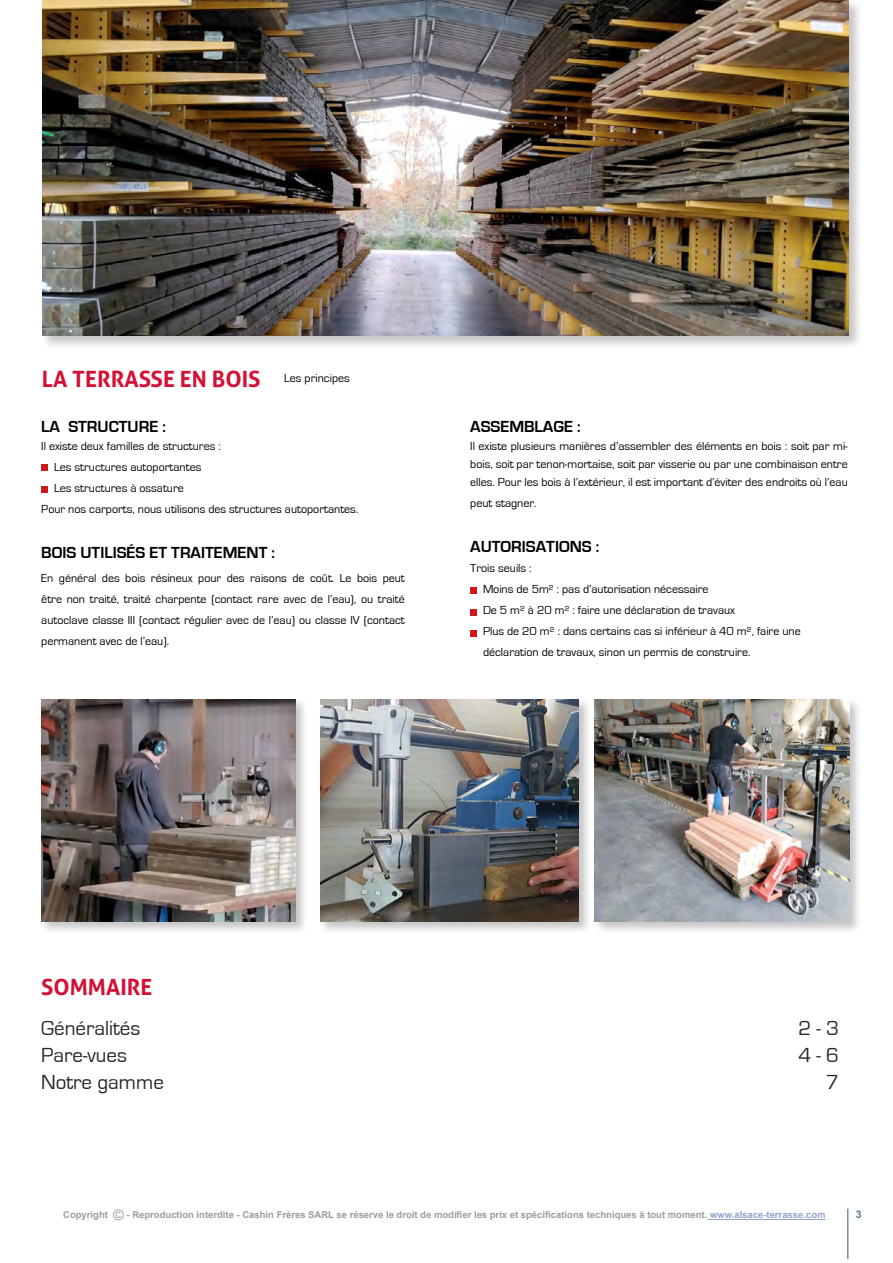
<style>
.page{position:relative;width:893px;height:1263px;background:#fff}
.page>*{position:absolute;margin:0;border:0;box-sizing:border-box;transform-origin:0 0}
.t1{font:700 22.5px "Aller";color:#d41136}
.t2{font:700 22.35px "Aller";color:#d41136}
.t3{font:21px "Eurostile";color:#282827}
.t4{font:700 16.5px "Eurostile";color:#000}
.t5{font:12px/21px "Eurostile";color:#000;text-align:justify}
.t6{font:700 10.5px "Arial";color:#587991}
.t7{font:700 9.45px "Arial";color:#9d9d9c}
.s1{font-weight:400;font-size:14.55px}
.s2{color:#95a4cd}
</style>
<div class="page">
<hr style="left:847px;top:1209px;width:1px;height:50px;background:#7690a5">
<hr style="left:707px;top:1219px;width:118px;height:1px;background:#95a4cd">
<div style="left:40px;top:0;width:823px;height:350px;background:#000;opacity:.23"></div>
<img style="left:43px;top:0;width:806px;height:336px">
<div style="left:39px;top:697px;width:270px;height:237px;background:#000;opacity:.23"></div>
<img style="left:41px;top:699px;width:255px;height:222px">
<div style="left:593px;top:697px;width:270px;height:237px;background:#000;opacity:.23"></div>
<img style="left:595px;top:699px;width:254px;height:222px">
<div style="left:318px;top:697px;width:274px;height:237px;background:#000;opacity:.23"></div>
<img style="left:320px;top:699px;width:259px;height:222px">
<svg style="left:42px;top:464px;width:6px;height:6px"></svg>
<svg style="left:42px;top:487px;width:6px;height:6px"></svg>
<svg style="left:470px;top:587px;width:6px;height:6px"></svg>
<svg style="left:470px;top:609px;width:6px;height:6px"></svg>
<svg style="left:470px;top:631px;width:6px;height:6px"></svg>
<h1 class="t1" style="left:42px;top:365px;width:309px">LA TERRASSE EN BOIS <sup>Les</sup> <sup>principes</sup></h1>
<h3 class="t4" style="left:41px;top:417px;width:126px">LA STRUCTURE :</h3>
<p class="t5" style="left:41px;top:436px;width:181px">Il existe deux familles de structures :</p>
<p class="t5" style="left:54px;top:457px;width:149px">Les structures autoportantes</p>
<p class="t5" style="left:54px;top:478px;width:131px">Les structures à ossature</p>
<p class="t5" style="left:41px;top:499px;width:319px">Pour nos carports, nous utilisons des structures autoportantes.</p>
<h3 class="t4" style="left:41px;top:543px;width:235px">BOIS UTILISÉS ET TRAITEMENT :</h3>
<p class="t5" style="left:41px;top:568px;width:365px">En général des bois résineux pour des raisons de coût. Le bois peut être non traité, traité charpente (contact rare avec de l’eau), ou traité autoclave classe III (contact régulier avec de l’eau) ou classe IV (contact permanent avec de l’eau).</p>
<h3 class="t4" style="left:470px;top:418px;width:112px">ASSEMBLAGE :</h3>
<p class="t5" style="left:470px;top:438px;width:379px;line-height:18px">Il existe plusieurs manières d’assembler des éléments en bois : soit par mi&shy;bois, soit par tenon-mortaise, soit par visserie ou par une combinaison entre elles. Pour les bois à l’extérieur, il est important d’éviter des endroits où l’eau</p>
<p class="t5" style="left:470px;top:493px;width:68px">peut stagner.</p>
<h3 class="t4" style="left:470px;top:538px;width:131px">AUTORISATIONS :</h3>
<p class="t5" style="left:483px;top:558px;width:319px;text-align:left;text-indent:-13px">Trois seuils :<br>Moins de 5m² : pas d’autorisation nécessaire<br>De 5 m² à 20 m² : faire une déclaration de travaux<br>Plus de 20 m² : dans certains cas si inférieur à 40 m², faire une déclaration de travaux, sinon un permis de construire.</p>
<h2 class="t2" style="left:41px;top:973px;width:113px">SOMMAIRE</h2>
<h3 class="t3" style="left:41px;top:1016px;width:101px">Généralités</h3>
<h3 class="t3" style="left:798px;top:1016px;width:42px">2 - 3</h3>
<h3 class="t3" style="left:41px;top:1043px;width:87px">Pare-vues</h3>
<h3 class="t3" style="left:798px;top:1043px;width:42px">4 - 6</h3>
<h3 class="t3" style="left:41px;top:1070px;width:124px">Notre gamme</h3>
<h3 class="t3" style="left:826px;top:1070px;width:14px">7</h3>
<p class="t7" style="left:63px;top:1209px;width:764px">Copyright <span class="s1">©</span> - Reproduction interdite - Cashin Frères SARL se réserve le droit de modifier les prix et spécifications techniques à tout moment. <span class="s2">www.alsace-terrasse.com</span></p>
<p class="t6" style="left:856px;top:1207px;width:7px">3</p>
</div>
